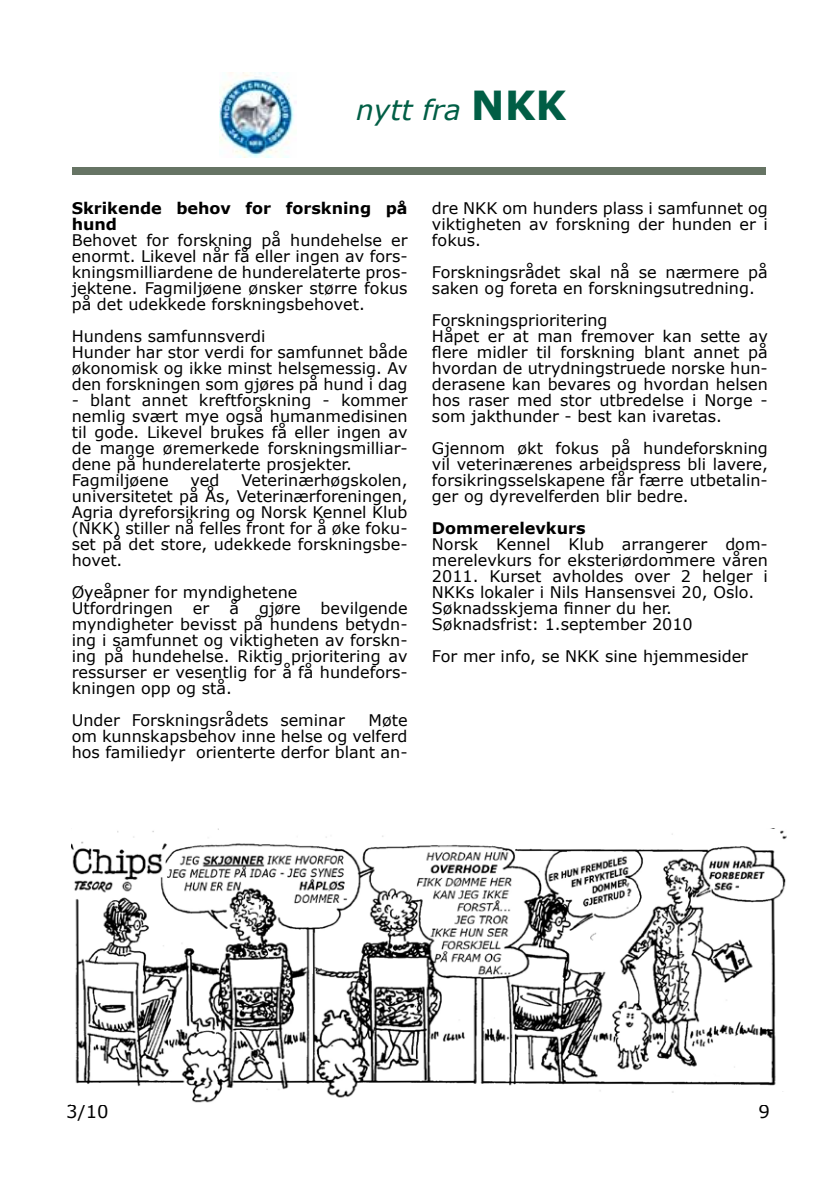
<style>
.page{position:relative;width:840px;height:1191px;background:#fff}
.page>*{position:absolute;margin:0;border:0;box-sizing:border-box;transform-origin:0 0}
.t1{font:italic 28px "Verdana";color:#005e45}
.t2{font:18px "Verdana";color:#000}
.t3{font:16px/16px "Verdana";color:#000;text-align:justify}
.t4{font:700 16px/16px "Verdana";color:#000}
.s1{font-weight:700;font-style:normal;font-size:40px}
</style>
<div class="page">
<img style="left:220px;top:72px;width:76px;height:85px">
<div style="left:72px;top:167px;width:693px;height:8px;background:#667464"></div>
<img style="left:72px;top:828px;width:714px;height:275px">
<div style="left:776px;top:1092px;width:17px;height:23px;background:#fff"></div>
<h1 class="t1" style="left:356px;top:92px;width:212px">nytt fra <span class="s1">NKK</span></h1>
<p class="t4" style="left:72px;top:199px;width:337px">Skrikende behov for forskning på hund</p>
<p class="t3" style="left:72px;top:231px;width:337px">Behovet for forskning på hundehelse er enormt. Likevel når få eller ingen av fors&shy;kningsmilliardene de hunderelaterte pros&shy;jektene. Fagmiljøene ønsker større fokus på det udekkede forskningsbehovet.</p>
<p class="t3" style="left:72px;top:327px;width:337px;text-align:left">Hundens samfunnsverdi<br>Hunder har stor verdi for samfunnet både økonomisk og ikke minst helsemessig. Av den forskningen som gjøres på hund i dag</p>
<p class="t3" style="left:72px;top:391px;width:337px;text-align:left">- blant annet kreftforskning - kommer nemlig svært mye også humanmedisinen til gode. Likevel brukes få eller ingen av de mange øremerkede forskningsmilliar&shy;dene på hunderelaterte prosjekter.<br>Fagmiljøene</p>
<p class="t3" style="left:72px;top:471px;width:337px;text-indent:170px">Veterinærhøgskolen, universitetet på Ås, Veterinærforeningen, Agria dyreforsikring og Norsk Kennel Klub (NKK) stiller nå felles front for å øke foku&shy;set på det store, udekkede forskningsbe&shy;hovet.</p>
<p class="t3" style="left:72px;top:583px;width:227px">Øyeåpner for myndighetene<br>Utfordringen er</p>
<p class="t3" style="left:190px;top:471px;width:30px">ved</p>
<p class="t3" style="left:229px;top:599px;width:11px">å</p>
<p class="t3" style="left:259px;top:599px;width:43px">gjøre</p>
<p class="t3" style="left:72px;top:599px;width:337px;text-indent:249px">bevilgende myndigheter bevisst på hundens betydn&shy;ing i samfunnet og viktigheten av forskn&shy;ing på hundehelse. Riktig prioritering av ressurser er vesentlig for å få hundefors&shy;kningen opp og stå.</p>
<p class="t3" style="left:72px;top:711px;width:274px">Under Forskningsrådets seminar</p>
<p class="t3" style="left:72px;top:711px;width:337px;text-indent:296px">Møte om kunnskapsbehov inne helse og velferd hos familiedyr orienterte derfor blant an-</p>
<p class="t3" style="left:432px;top:199px;width:337px">dre NKK om hunders plass i samfunnet og viktigheten av forskning der hunden er i fokus.</p>
<p class="t3" style="left:432px;top:263px;width:337px">Forskningsrådet skal nå se nærmere på saken og foreta en forskningsutredning.</p>
<p class="t3" style="left:432px;top:311px;width:337px;text-align:left">Forskningsprioritering<br>Håpet er at man fremover kan sette av flere midler til forskning blant annet på hvordan de utrydningstruede norske hun&shy;derasene kan bevares og hvordan helsen hos raser med stor utbredelse i Norge - som jakthunder - best kan ivaretas.</p>
<p class="t3" style="left:432px;top:439px;width:337px">Gjennom økt fokus på hundeforskning vil veterinærenes arbeidspress bli lavere, forsikringsselskapene får færre utbetalin&shy;ger og dyrevelferden blir bedre.</p>
<p class="t4" style="left:432px;top:519px;width:155px">Dommerelevkurs</p>
<p class="t3" style="left:432px;top:535px;width:337px;text-align:left">Norsk Kennel Klub arrangerer dom&shy;merelevkurs for eksteriørdommere våren 2011. Kurset avholdes over 2 helger i NKKs lokaler i Nils Hansensvei 20, Oslo.<br>Søknadsskjema finner du her.<br>Søknadsfrist: 1.september 2010</p>
<p class="t3" style="left:432px;top:647px;width:317px">For mer info, se NKK sine hjemmesider</p>
<p class="t2" style="left:66px;top:1100px;width:44px">3/10</p>
<p class="t2" style="left:758px;top:1100px;width:13px">9</p>
</div>
